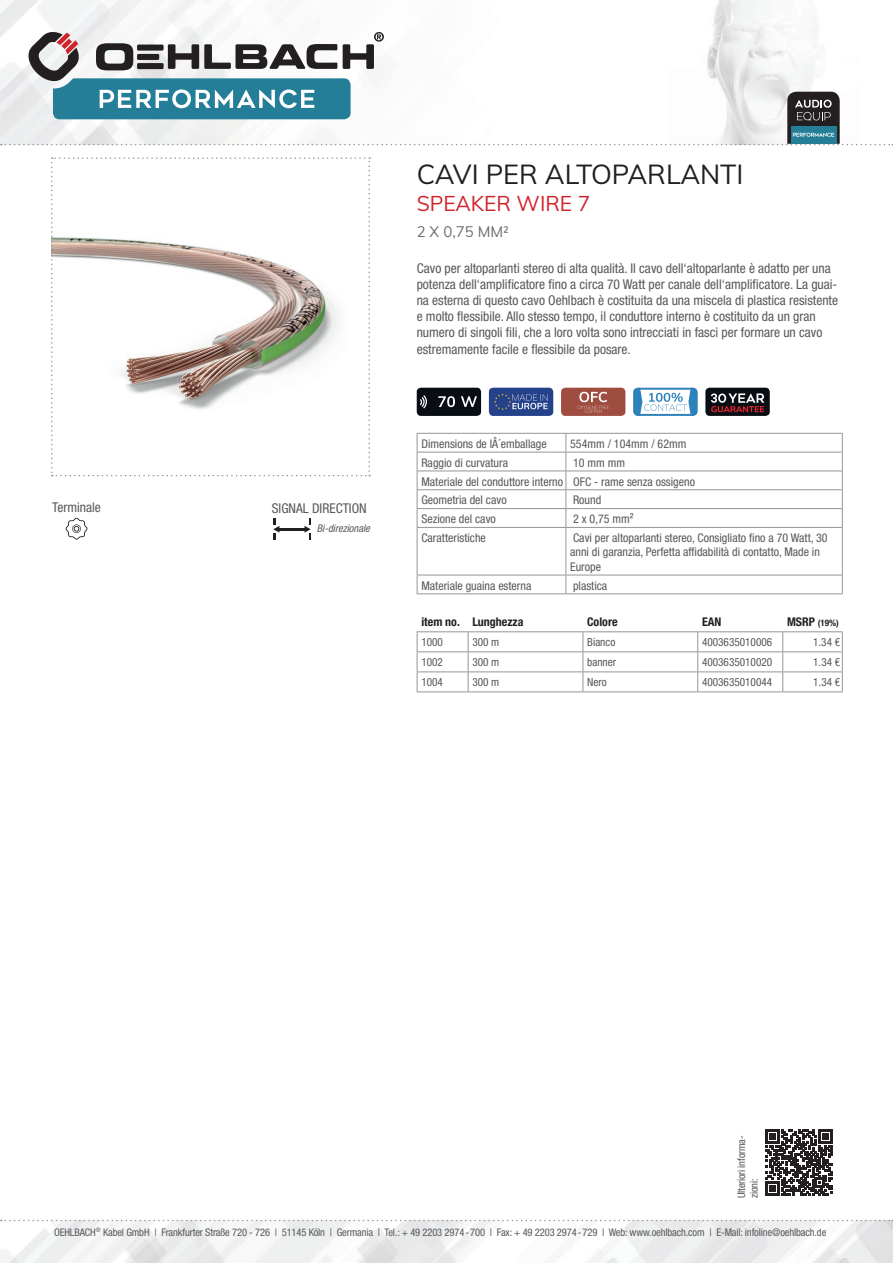
<style>
.page{position:relative;width:893px;height:1263px;background:#fff}
.page>*{position:absolute;margin:0;border:0;box-sizing:border-box;transform-origin:0 0}
.t1{font:27px "Muli";color:#231f20}
.t2{font:21px "Muli";color:#d1232a}
.t3{font:15px "Muli";color:#6c6d70}
.t4{font:condensed 13.5px/16.2px "Helvetica Neue LTW1 G";color:#57585a}
.t5{font:condensed 12px/18.8px "Helvetica Neue LTW1 G";color:#57585a}
.t6{font:700 condensed 12px "Helvetica Neue LTW1 G";color:#231f20}
.t7{font:condensed 11.25px "Helvetica Neue LTW1 G";color:#57585a}
.t8{font:condensed 10.5px/12.6px "Helvetica Neue LTW1 G";letter-spacing:-.01em;color:#57585a}
.t9{font:italic condensed 10.5px "Helvetica Neue LTW1 G";color:#57585a}
.t10{font:700 condensed 9px "Helvetica Neue LTW1 G";color:#231f20}
.s1{font-size:12px}
</style>
<div class="page">
<img style="left:0;top:1220px;width:893px;height:43px">
<img style="left:0;top:0;width:818px;height:145px">
<svg style="left:1px;top:1220px;width:892px;height:1px"></svg>
<svg style="left:51px;top:157px;width:319px;height:319px"></svg>
<div style="left:417px;top:388px;width:64px;height:28px;background:#090e15;border-radius:4px"></div>
<svg style="left:438px;top:396px;width:17px;height:11px"></svg>
<svg style="left:461px;top:396px;width:16px;height:11px"></svg>
<svg style="left:420px;top:395px;width:7px;height:13px"></svg>
<div style="left:489px;top:388px;width:64px;height:28px;background:#24418a;border-radius:4px"></div>
<svg style="left:494px;top:393px;width:54px;height:17px"></svg>
<div style="left:561px;top:388px;width:64px;height:28px;background:#a04d41;border-radius:4px"></div>
<svg style="left:578px;top:392px;width:31px;height:21px"></svg>
<svg style="left:633px;top:388px;width:65px;height:28px"></svg>
<div style="left:705px;top:388px;width:65px;height:28px;background:#090e15;border-radius:4px"></div>
<svg style="left:711px;top:393px;width:53px;height:19px"></svg>
<svg style="left:66px;top:518px;width:21px;height:22px"></svg>
<hr style="left:279px;top:528px;width:26px;height:3px;background:#231f20">
<svg style="left:273px;top:518px;width:6px;height:21px"></svg>
<svg style="left:304px;top:518px;width:7px;height:21px"></svg>
<svg style="left:766px;top:1129px;width:66px;height:67px"></svg>
<svg style="left:1px;top:31px;width:892px;height:114px"></svg>
<svg style="left:417px;top:632px;width:426px;height:59px"></svg>
<hr style="left:417px;top:691px;width:51px;height:1px;background:#939598">
<hr style="left:468px;top:691px;width:115px;height:1px;background:#939598">
<hr style="left:583px;top:691px;width:115px;height:1px;background:#939598">
<hr style="left:698px;top:691px;width:85px;height:1px;background:#939598">
<hr style="left:783px;top:691px;width:60px;height:1px;background:#939598">
<hr style="left:417px;top:631px;width:51px;height:1px;background:#939598">
<hr style="left:468px;top:631px;width:115px;height:1px;background:#939598">
<hr style="left:583px;top:631px;width:115px;height:1px;background:#939598">
<hr style="left:698px;top:631px;width:85px;height:1px;background:#939598">
<hr style="left:783px;top:631px;width:60px;height:1px;background:#939598">
<svg style="left:417px;top:433px;width:426px;height:94px"></svg>
<hr style="left:417px;top:527px;width:149px;height:1px;background:#939598">
<hr style="left:417px;top:528px;width:1px;height:47px;background:#939598">
<hr style="left:566px;top:527px;width:277px;height:1px;background:#939598">
<hr style="left:566px;top:528px;width:1px;height:47px;background:#939598">
<hr style="left:842px;top:528px;width:1px;height:47px;background:#939598">
<hr style="left:417px;top:575px;width:149px;height:1px;background:#939598">
<svg style="left:417px;top:575px;width:1px;height:18px"></svg>
<hr style="left:566px;top:575px;width:277px;height:1px;background:#939598">
<svg style="left:566px;top:575px;width:1px;height:18px"></svg>
<svg style="left:842px;top:575px;width:1px;height:18px"></svg>
<hr style="left:417px;top:593px;width:149px;height:1px;background:#939598">
<hr style="left:566px;top:593px;width:277px;height:1px;background:#939598">
<p class="t4" style="left:52px;top:499px;width:50px">Terminale</p>
<p class="t4" style="left:272px;top:500px;width:96px">SIGNAL DIRECTION</p>
<p class="t9" style="left:317px;top:523px;width:57px">Bi-direzionale</p>
<h1 class="t1" style="left:417px;top:155px;width:328px">CAVI PER ALTOPARLANTI</h1>
<h2 class="t2" style="left:417px;top:188px;width:175px">SPEAKER WIRE 7</h2>
<p class="t3" style="left:417px;top:221px;width:94px">2 X 0,75 MM²</p>
<p class="t4" style="left:417px;top:260px;width:423px">Cavo per altoparlanti stereo di alta qualità. Il cavo dell‘altoparlante è adatto per una potenza dell‘amplificatore fino a circa 70 Watt per canale dell‘amplificatore. La guai&shy;na esterna di questo cavo Oehlbach è costituita da una miscela di plastica resistente e molto flessibile. Allo stesso tempo, il conduttore interno è costituito da un gran numero di singoli fili, che a loro volta sono intrecciati in fasci per formare un cavo estremamente facile e flessibile da posare.</p>
<p class="t5" style="left:421px;top:434px;width:127px">Dimensions de lÂ´emballage</p>
<p class="t5" style="left:570px;top:434px;width:118px">554mm / 104mm / 62mm</p>
<p class="t5" style="left:421px;top:453px;width:88px">Raggio di curvatura</p>
<p class="t5" style="left:421px;top:453px;width:275px;text-indent:152px">10 mm mm<br>Materiale del conduttore interno OFC - rame senza ossigeno<br>Geometria del cavo</p>
<p class="t5" style="left:573px;top:491px;width:30px">Round</p>
<p class="t5" style="left:421px;top:510px;width:76px">Sezione del cavo</p>
<p class="t5" style="left:573px;top:510px;width:62px">2 x 0,75 mm²</p>
<p class="t5" style="left:421px;top:528px;width:66px">Caratteristiche</p>
<p class="t5" style="left:570px;top:531px;width:259px;line-height:14.4px">Cavi per altoparlanti stereo, Consigliato fino a 70 Watt, 30 anni di garanzia, Perfetta affidabilità di contatto, Made in<br>Europe</p>
<p class="t5" style="left:421px;top:576px;width:112px">Materiale guaina esterna</p>
<p class="t5" style="left:573px;top:576px;width:36px">plastica</p>
<p class="t6" style="left:421px;top:614px;width:104px">item no. Lunghezza</p>
<p class="t6" style="left:587px;top:614px;width:32px">Colore</p>
<p class="t6" style="left:702px;top:614px;width:21px">EAN</p>
<p class="t10" style="left:787px;top:617px;width:53px"><span class="s1">MSRP</span> (19%)</p>
<p class="t7" style="left:421px;top:635px;width:23px">1000</p>
<p class="t7" style="left:472px;top:635px;width:29px">300 m</p>
<p class="t7" style="left:587px;top:635px;width:30px">Bianco</p>
<p class="t7" style="left:702px;top:635px;width:72px">4003635010006</p>
<p class="t7" style="left:813px;top:635px;width:29px">1.34 €</p>
<p class="t7" style="left:421px;top:655px;width:23px">1002</p>
<p class="t7" style="left:472px;top:655px;width:29px">300 m</p>
<p class="t7" style="left:587px;top:655px;width:30px">banner</p>
<p class="t7" style="left:702px;top:655px;width:72px">4003635010020</p>
<p class="t7" style="left:813px;top:655px;width:29px">1.34 €</p>
<p class="t7" style="left:421px;top:675px;width:23px">1004</p>
<p class="t7" style="left:472px;top:675px;width:29px">300 m</p>
<p class="t7" style="left:587px;top:675px;width:21px">Nero</p>
<p class="t7" style="left:702px;top:675px;width:72px">4003635010044</p>
<p class="t7" style="left:813px;top:675px;width:29px">1.34 €</p>
<p class="t8" style="left:735px;top:1198px;width:64px;rotate:-90deg">Ulteriori informa&shy;zioni:</p>
<p class="t8" style="left:54px;top:1226px;width:774px">OEHLBACH<sup>®</sup> Kabel GmbH | Frankfurter Straße 720 - 726 | 51145 Köln | Germania | Tel.: + 49 2203 2974-700 | Fax: + 49 2203 2974-729 | Web: www.oehlbach.com | E-Mail: infoline@oehlbach.de</p>
</div>
